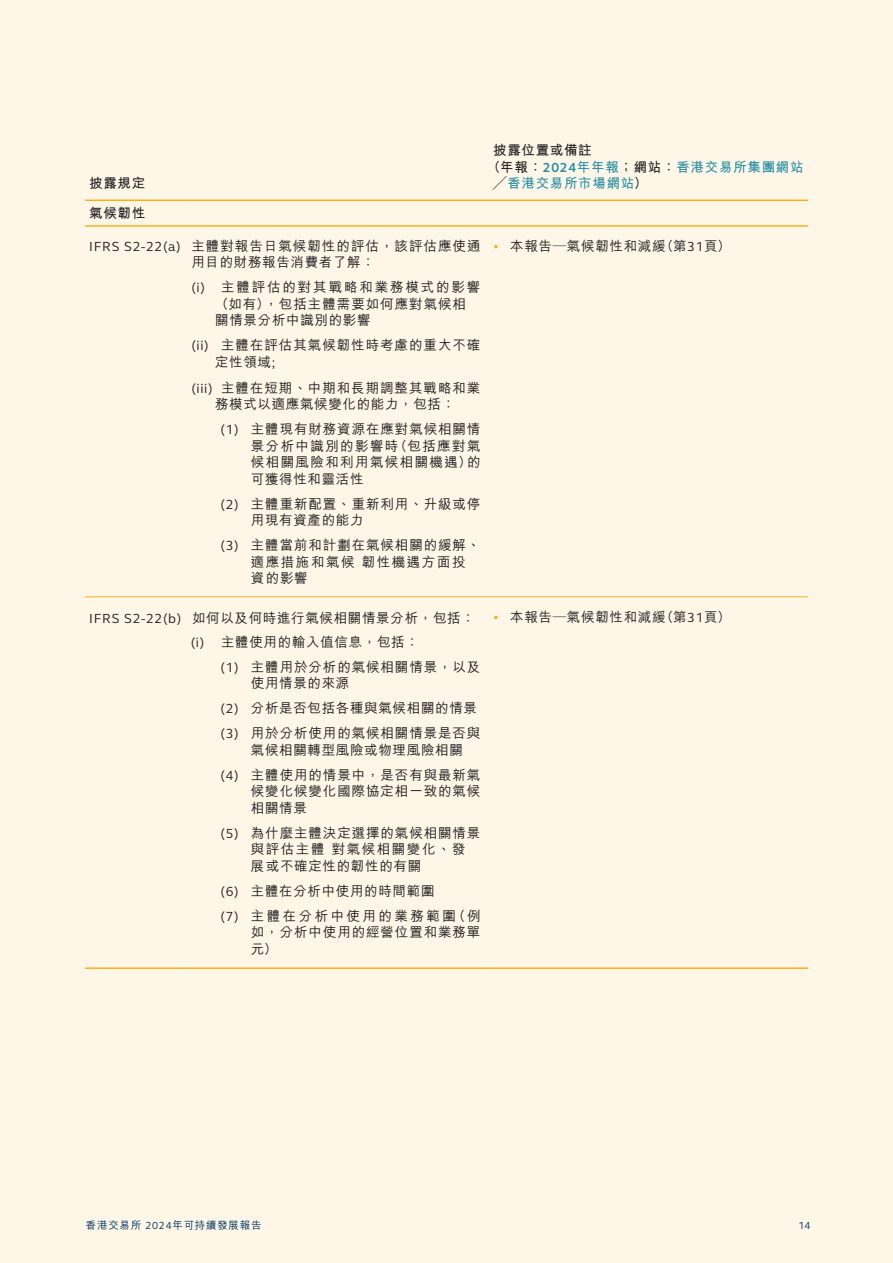
<style>
.page{position:relative;width:893px;height:1263px;background:#fef7e8}
.page>*{position:absolute;margin:0;border:0;box-sizing:border-box;transform-origin:0 0}
.t1{font:500 13.5px/16.5px "M Hei HK";letter-spacing:.065em;color:#231f20}
.t2{font:700 13.5px "M Hei HK";letter-spacing:.055em;color:#2a8fa4}
.t3{font:500 13.5px/25px "M Hei HK";letter-spacing:.115em;color:#231f20}
.t4{font:700 13.5px "M Hei HK";letter-spacing:.05em;color:#231f20}
.t5{font:500 10.5px "M Hei HK";letter-spacing:.07em;color:#003560}
.t6{font:10.5px "FS Elliot Pro";color:#003560}
.s1{font-family:"FS Elliot Pro";font-weight:400}
.s2{color:#231f20}
.s3{font-family:"FS Elliot Pro"}
.s4{font-family:"FS Elliot Pro";font-weight:700;font-size:12px;color:#faaf18}
</style>
<div class="page">
<hr style="left:85px;top:200px;width:102px;height:1px;background:#faaf18">
<hr style="left:187px;top:200px;width:302px;height:1px;background:#faaf18">
<hr style="left:489px;top:200px;width:319px;height:1px;background:#faaf18">
<hr style="left:85px;top:596px;width:102px;height:1px;background:#faaf18">
<hr style="left:187px;top:596px;width:302px;height:1px;background:#faaf18">
<hr style="left:489px;top:596px;width:319px;height:1px;background:#faaf18">
<hr style="left:85px;top:225px;width:102px;height:2px;background:#faaf18">
<hr style="left:187px;top:225px;width:302px;height:2px;background:#faaf18">
<hr style="left:489px;top:225px;width:319px;height:2px;background:#faaf18">
<hr style="left:85px;top:967px;width:102px;height:2px;background:#faaf18">
<hr style="left:187px;top:967px;width:302px;height:2px;background:#faaf18">
<hr style="left:489px;top:967px;width:319px;height:2px;background:#faaf18">
<p class="t4" style="left:89px;top:174px;width:58px">披露規定</p>
<p class="t4" style="left:89px;top:204px;width:58px">氣候韌性</p>
<p class="t1" style="left:89px;top:237px;width:393px;text-align:center"><span class="s1">IFRS S2-22(a)</span> 主體對報告日氣候韌性的評估，該評估應使通用目的財務報告消費者了解：</p>
<p class="t1" style="left:215px;top:278px;width:267px;text-indent:-24px"><span class="s1">(i)</span> 主體評估的對其戰略和業務模式的影響（如有），包括主體需要如何應對氣候相關情景分析中識別的影響</p>
<p class="t1" style="left:215px;top:336px;width:267px;text-indent:-24px"><span class="s1">(ii)</span> 主體在評估其氣候韌性時考慮的重大不確定性領域<span class="s1">;</span></p>
<p class="t1" style="left:191px;top:379px;width:291px;text-align:center"><span class="s1">(iii)</span> 主體在短期、中期和長期調整其戰略和業務模式以適應氣候變化的能力，包括：</p>
<p class="t1" style="left:251px;top:420px;width:231px;text-align:justify;text-indent:-30px"><span class="s1">(1)</span> 主體現有財務資源在應對氣候相關情景分析中識別的影響時（包括應對氣候相關風險和利用氣候相關機遇）的可獲得性和靈活性</p>
<p class="t1" style="left:251px;top:495px;width:231px;text-indent:-30px"><span class="s1">(2)</span> 主體重新配置、重新利用、升級或停用現有資產的能力</p>
<p class="t1" style="left:251px;top:536px;width:231px;text-indent:-30px"><span class="s1">(3)</span> 主體當前和計劃在氣候相關的緩解、適應措施和氣候韌性機遇方面投資的影響</p>
<p class="t1" style="left:191px;top:605px;width:286px;line-height:24px;text-indent:-101px"><span class="s1">IFRS S2-22(b)</span> 如何以及何時進行氣候相關情景分析，包括：<span class="s1">(i)</span> 主體使用的輸入值信息，包括：</p>
<p class="t1" style="left:251px;top:657px;width:231px;text-indent:-30px"><span class="s1">(1)</span> 主體用於分析的氣候相關情景，以及使用情景的來源</p>
<p class="t1" style="left:220px;top:695px;width:262px;line-height:25px"><span class="s1">(2)</span> 分析是否包括各種與氣候相關的情景<span class="s1">(3)</span> 用於分析使用的氣候相關情景是否與</p>
<p class="t1" style="left:220px;top:736px;width:262px;line-height:25px;text-indent:30px">氣候相關轉型風險或物理風險相關<span class="s1">(4)</span> 主體使用的情景中，是否有與最新氣</p>
<p class="t1" style="left:251px;top:782px;width:231px">候變化候變化國際協定相一致的氣候相關情景</p>
<p class="t1" style="left:251px;top:823px;width:231px;text-indent:-30px"><span class="s1">(5)</span> 為什麼主體決定選擇的氣候相關情景與評估主體對氣候相關變化、發展或不確定性的韌性的有關</p>
<p class="t3" style="left:220px;top:877px;width:262px"><span class="s1">(6)</span> 主體在分析中使用的時間範圍<br><span class="s1">(7)</span> 主體在分析中使用的業務範圍（例</p>
<p class="t1" style="left:251px;top:923px;width:231px">如，分析中使用的經營位置和業務單元）</p>
<p class="t4" style="left:493px;top:141px;width:100px">披露位置或備註</p>
<p class="t2" style="left:487px;top:157px;width:318px"><span class="s2">（年報：</span><span class="s3">2024</span>年年報<span class="s2">；網站：</span>香港交易所集團網站</p>
<p class="t2" style="left:493px;top:174px;width:156px"><span class="s2">╱</span>香港交易所市場網站<span class="s2">）</span></p>
<p class="t1" style="left:493px;top:237px;width:239px"><span class="s4">•</span> 本報告—氣候韌性和減緩（第<span class="s1">31</span>頁）</p>
<p class="t1" style="left:493px;top:607px;width:239px"><span class="s4">•</span> 本報告—氣候韌性和減緩（第<span class="s1">31</span>頁）</p>
<p class="t5" style="left:86px;top:1217px;width:177px">香港交易所 <span class="s1">2024</span>年可持續發展報告</p>
<p class="t6" style="left:798px;top:1218px;width:14px">14</p>
</div>
